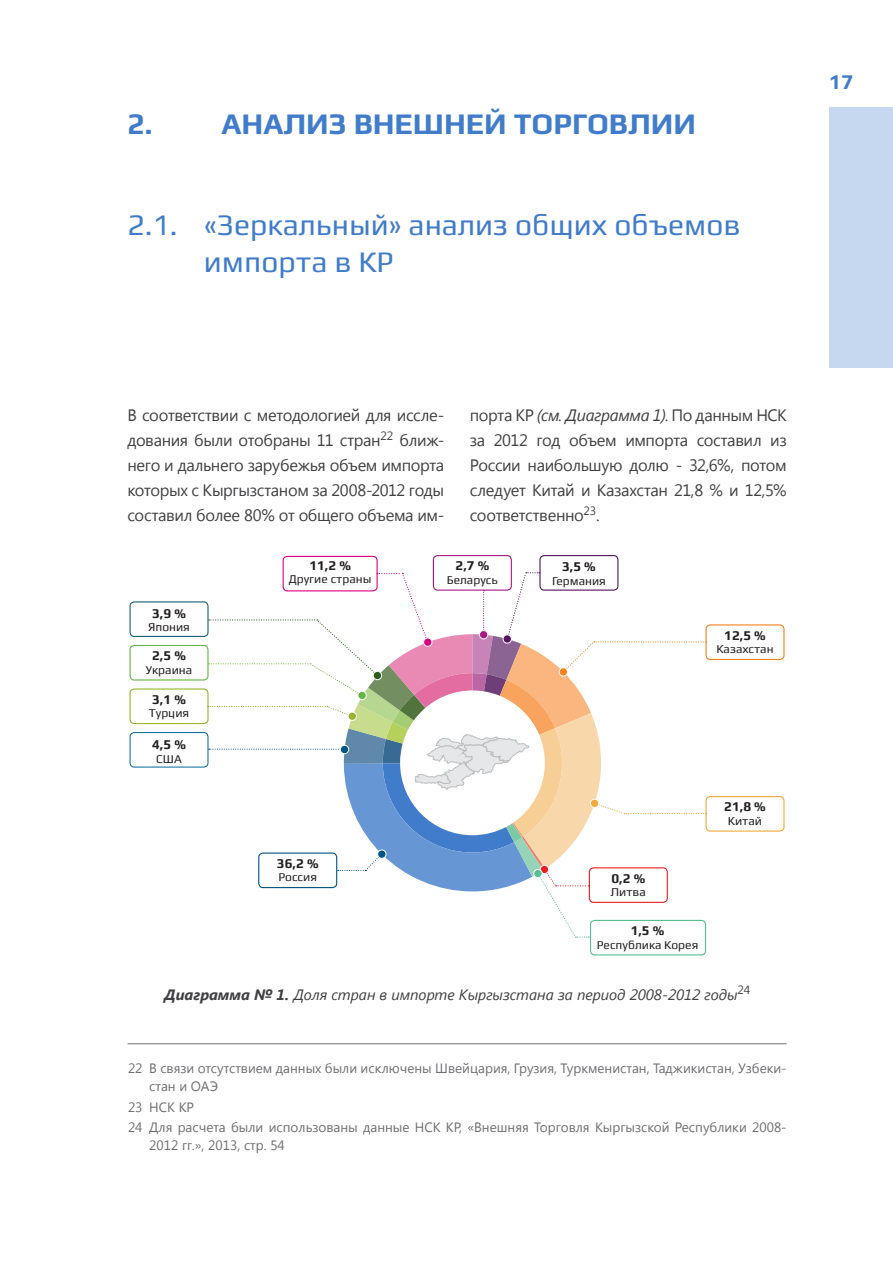
<style>
.page{position:relative;width:893px;height:1263px;background:#fff}
.page>*{position:absolute;margin:0;border:0;box-sizing:border-box;transform-origin:0 0}
.t1{font:30px/36px "Play";color:#407cca}
.t2{font:700 30px "Play";color:#407cca}
.t3{font:700 21px "Play";color:#407cca}
.t4{font:16.5px/24.9px "Segoe UI";letter-spacing:-.025em;color:#414042;text-align:justify}
.t5{font:italic 15px "Segoe UI";color:#414042}
.t6{font:13.5px/18px "Segoe UI";color:#6d6e71}
.t7{font:700 13.5px "Play";color:#231f20}
.t8{font:12px "Play";color:#231f20}
.s1{font-style:italic}
.s2{font-weight:700}
</style>
<div class="page">
<div style="left:829px;top:108px;width:64px;height:260px;background:#c6d8ef"></div>
<hr style="left:128px;top:1043px;width:659px;height:1px;background:#6d6e71">
<div style="left:129px;top:601px;width:80px;height:36px;border:1px solid #1b607e;border-radius:4px"></div>
<div style="left:705px;top:624px;width:79px;height:36px;border:1px solid #f58220;border-radius:4px"></div>
<div style="left:705px;top:796px;width:79px;height:36px;border:1px solid #f1aa3b;border-radius:4px"></div>
<div style="left:590px;top:920px;width:116px;height:35px;border:1px solid #57bf95;border-radius:4px"></div>
<div style="left:433px;top:555px;width:79px;height:36px;border:1px solid #aa1a87;border-radius:4px"></div>
<div style="left:539px;top:555px;width:79px;height:36px;border:1px solid #571362;border-radius:4px"></div>
<div style="left:283px;top:556px;width:95px;height:35px;border:1px solid #db0281;border-radius:4px"></div>
<div style="left:129px;top:645px;width:80px;height:35px;border:1px solid #62b844;border-radius:4px"></div>
<div style="left:129px;top:688px;width:80px;height:36px;border:1px solid #97b330;border-radius:4px"></div>
<div style="left:130px;top:732px;width:78px;height:35px;border:1px solid #00679c;border-radius:4px"></div>
<svg style="left:208px;top:572px;width:498px;height:366px"></svg>
<div style="left:373px;top:671px;width:9px;height:9px;background:#2e5c1e;border-radius:50%"></div>
<div style="left:373px;top:671px;width:9px;height:9px;border:1px solid #fff;border-radius:50%"></div>
<div style="left:423px;top:638px;width:9px;height:8px;background:#db0281;border-radius:50%"></div>
<div style="left:423px;top:638px;width:9px;height:9px;border:1px solid #fff;border-radius:50%"></div>
<div style="left:358px;top:691px;width:8px;height:9px;background:#62b844;border-radius:50%"></div>
<div style="left:357px;top:691px;width:10px;height:9px;border:1px solid #fff;border-radius:50%"></div>
<div style="left:348px;top:712px;width:9px;height:8px;background:#97b330;border-radius:50%"></div>
<div style="left:348px;top:712px;width:9px;height:9px;border:1px solid #fff;border-radius:50%"></div>
<div style="left:340px;top:745px;width:9px;height:9px;background:#005584;border-radius:50%"></div>
<div style="left:340px;top:745px;width:9px;height:9px;border:1px solid #fff;border-radius:50%"></div>
<div style="left:378px;top:850px;width:8px;height:8px;background:#005584;border-radius:50%"></div>
<div style="left:377px;top:849px;width:9px;height:10px;border:1px solid #fff;border-radius:50%"></div>
<div style="left:540px;top:865px;width:9px;height:9px;background:#ed1d24;border-radius:50%"></div>
<div style="left:540px;top:865px;width:9px;height:9px;border:1px solid #fff;border-radius:50%"></div>
<div style="left:534px;top:869px;width:8px;height:9px;background:#57bf95;border-radius:50%"></div>
<div style="left:533px;top:869px;width:9px;height:9px;border:1px solid #fff;border-radius:50%"></div>
<div style="left:590px;top:799px;width:9px;height:9px;background:#f1aa3b;border-radius:50%"></div>
<div style="left:590px;top:799px;width:9px;height:9px;border:1px solid #fff;border-radius:50%"></div>
<div style="left:559px;top:668px;width:9px;height:8px;background:#f58220;border-radius:50%"></div>
<div style="left:559px;top:667px;width:9px;height:9px;border:1px solid #fff;border-radius:50%"></div>
<div style="left:503px;top:635px;width:9px;height:8px;background:#571362;border-radius:50%"></div>
<div style="left:503px;top:634px;width:9px;height:10px;border:1px solid #fff;border-radius:50%"></div>
<div style="left:479px;top:630px;width:9px;height:9px;background:#aa1a87;border-radius:50%"></div>
<div style="left:479px;top:630px;width:9px;height:9px;border:1px solid #fff;border-radius:50%"></div>
<h1 class="t2" style="left:127px;top:106px;width:570px">2. АНАЛИЗ ВНЕШНЕЙ ТОРГОВЛИИ</h1>
<h1 class="t1" style="left:204px;top:207px;width:538px;text-indent:-77px">2.1. «Зеркальный» анализ общих объемов импорта в КР</h1>
<p class="t3" style="left:829px;top:69px;width:26px">17</p>
<p class="t4" style="left:127px;top:402px;width:318px">В соответствии с методологией для иссле&shy;дования были отобраны 11 стран<sup>22</sup> ближ&shy;него и дальнего зарубежья объем импорта которых с Кыргызстаном за 2008-2012 годы составил более 80% от общего объема им-</p>
<p class="t4" style="left:470px;top:402px;width:318px">порта КР <span class="s1">(см. Диаграмма 1)</span>. По данным НСК за 2012 год объем импорта составил из России наибольшую долю - 32,6%, потом следует Китай и Казахстан 21,8 % и 12,5% соответственно<sup>23</sup>.</p>
<p class="t7" style="left:152px;top:605px;width:35px">3,9 %</p>
<p class="t8" style="left:148px;top:620px;width:43px">Япония</p>
<p class="t7" style="left:152px;top:647px;width:35px">2,5 %</p>
<p class="t8" style="left:146px;top:662px;width:48px">Украина</p>
<p class="t7" style="left:152px;top:691px;width:35px">3,1 %</p>
<p class="t8" style="left:149px;top:706px;width:42px">Турция</p>
<p class="t7" style="left:152px;top:737px;width:35px">4,5 %</p>
<p class="t8" style="left:156px;top:752px;width:27px">США</p>
<p class="t7" style="left:309px;top:557px;width:43px">11,2 %</p>
<p class="t8" style="left:289px;top:572px;width:84px">Другие страны</p>
<p class="t7" style="left:455px;top:558px;width:35px">2,7 %</p>
<p class="t8" style="left:447px;top:572px;width:52px">Беларусь</p>
<p class="t7" style="left:562px;top:559px;width:35px">3,5 %</p>
<p class="t8" style="left:552px;top:574px;width:55px">Германия</p>
<p class="t7" style="left:724px;top:627px;width:43px">12,5 %</p>
<p class="t8" style="left:716px;top:642px;width:59px">Казахстан</p>
<p class="t7" style="left:277px;top:855px;width:43px">36,2 %</p>
<p class="t8" style="left:278px;top:870px;width:40px">Россия</p>
<p class="t7" style="left:611px;top:870px;width:35px">0,2 %</p>
<p class="t8" style="left:611px;top:885px;width:37px">Литва</p>
<p class="t7" style="left:631px;top:922px;width:35px">1,5 %</p>
<p class="t8" style="left:597px;top:937px;width:103px">Республика Корея</p>
<p class="t7" style="left:724px;top:799px;width:43px">21,8 %</p>
<p class="t8" style="left:728px;top:813px;width:36px">Китай</p>
<p class="t5" style="left:164px;top:984px;width:588px"><span class="s2">Диаграмма № 1.</span> Доля стран в импорте Кыргызстана за период 2008-2012 годы<sup>24</sup></p>
<p class="t6" style="left:149px;top:1059px;width:639px;text-indent:-21px">22 В связи отсутствием данных были исключены Швейцария, Грузия, Туркменистан, Таджикистан, Узбеки&shy;стан и ОАЭ</p>
<p class="t6" style="left:128px;top:1096px;width:660px;line-height:20.5px">23 НСК КР<br>24 Для расчета были использованы данные НСК КР, «Внешняя Торговля Кыргызской Республики 2008-</p>
<p class="t6" style="left:149px;top:1136px;width:137px">2012 гг.», 2013, стр. 54</p>
</div>
